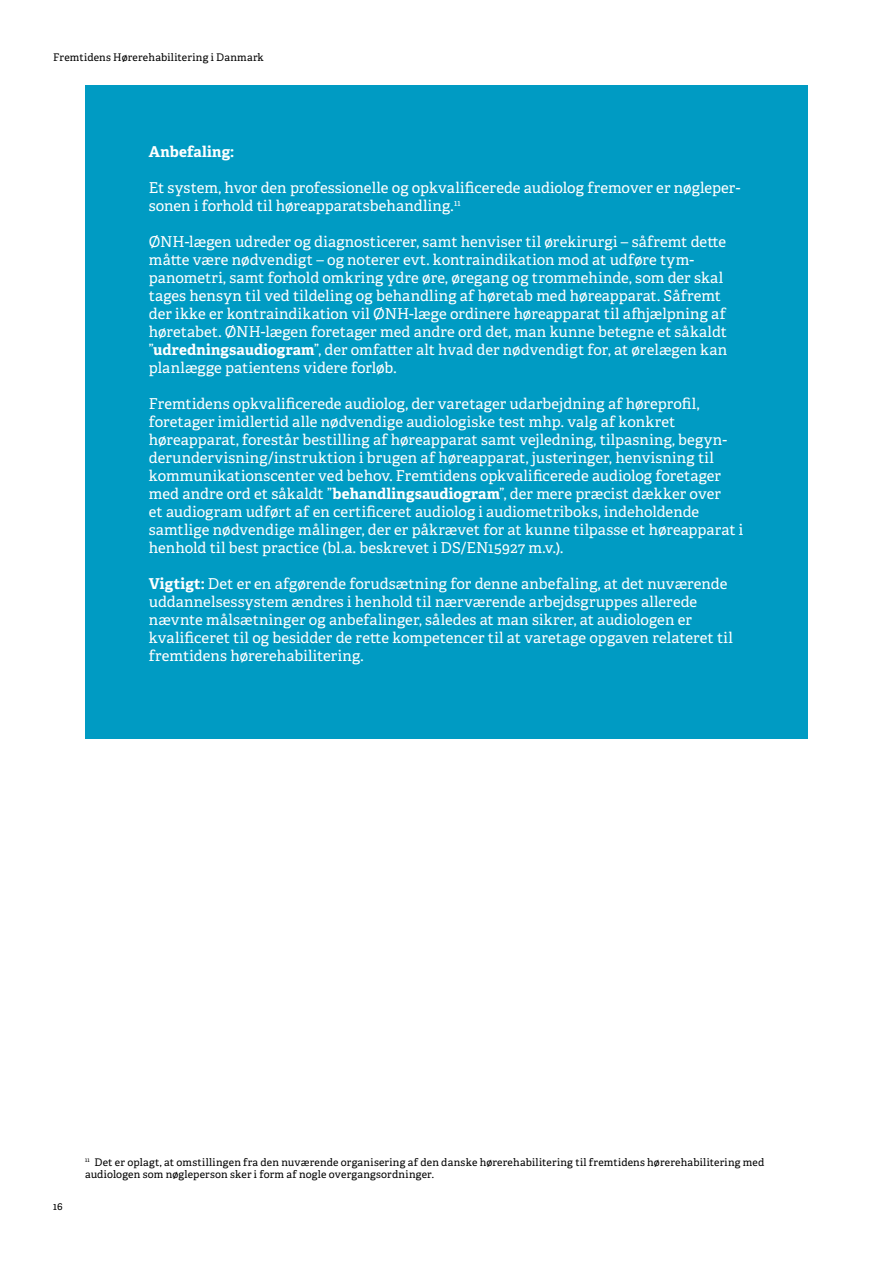
<style>
.page{position:relative;width:893px;height:1263px;background:#fff}
.page>*{position:absolute;margin:0;border:0;box-sizing:border-box;transform-origin:0 0}
.t1{font:15px/18px "Adelle PE";letter-spacing:.005em;color:#fff}
.t2{font:700 15px "Adelle PE";letter-spacing:.01em;color:#fff}
.t3{font:10.5px/12.6px "Adelle PE";letter-spacing:.015em;color:#000}
.s1{font-weight:700}
</style>
<div class="page">
<div style="left:85px;top:85px;width:723px;height:654px;background:#009bc3"></div>
<p class="t3" style="left:53px;top:51px;width:212px">Fremtidens Hørerehabilitering i Danmark</p>
<p class="t2" style="left:149px;top:141px;width:87px">Anbefaling:</p>
<p class="t1" style="left:149px;top:178px;width:593px">Et system, hvor den professionelle og opkvalificerede audiolog fremover er nøgleper&shy;sonen i forhold til høreapparatsbehandling.<sup>11</sup></p>
<p class="t1" style="left:149px;top:232px;width:580px">ØNH-lægen udreder og diagnosticerer, samt henviser til ørekirurgi – såfremt dette måtte være nødvendigt – og noterer evt. kontraindikation mod at udføre tym&shy;panometri, samt forhold omkring ydre øre, øregang og trommehinde, som der skal tages hensyn til ved tildeling og behandling af høretab med høreapparat. Såfremt der ikke er kontraindikation vil ØNH-læge ordinere høreapparat til afhjælpning af høretabet. ØNH-lægen foretager med andre ord det, man kunne betegne et såkaldt ”<span class="s1">udredningsaudiogram</span>”, der omfatter alt hvad der nødvendigt for, at ørelægen kan planlægge patientens videre forløb.</p>
<p class="t1" style="left:149px;top:394px;width:596px">Fremtidens opkvalificerede audiolog, der varetager udarbejdning af høreprofil, foretager imidlertid alle nødvendige audiologiske test mhp. valg af konkret høreapparat, forestår bestilling af høreapparat samt vejledning, tilpasning, begyn&shy;derundervisning/instruktion i brugen af høreapparat, justeringer, henvisning til kommunikationscenter ved behov. Fremtidens opkvalificerede audiolog foretager med andre ord et såkaldt ”<span class="s1">behandlingsaudiogram</span>”, der mere præcist dækker over<br>et audiogram udført af en certificeret audiolog i audiometriboks, indeholdende samtlige nødvendige målinger, der er påkrævet for at kunne tilpasse et høreapparat i henhold til best practice (bl.a. beskrevet i DS/EN15927 m.v.).</p>
<p class="t1" style="left:149px;top:574px;width:585px"><span class="s1">Vigtigt:</span> Det er en afgørende forudsætning for denne anbefaling, at det nuværende uddannelsessystem ændres i henhold til nærværende arbejdsgruppes allerede nævnte målsætninger og anbefalinger, således at man sikrer, at audiologen er kvalificeret til og besidder de rette kompetencer til at varetage opgaven relateret til fremtidens hørerehabilitering.</p>
<p class="t3" style="left:53px;top:1199px;width:11px">16</p>
<p class="t3" style="left:85px;top:1155px;width:681px"><sup>11</sup> Det er oplagt, at omstillingen fra den nuværende organisering af den danske hørerehabilitering til fremtidens hørerehabilitering med audiologen som nøgleperson sker i form af nogle overgangsordninger.</p>
</div>
